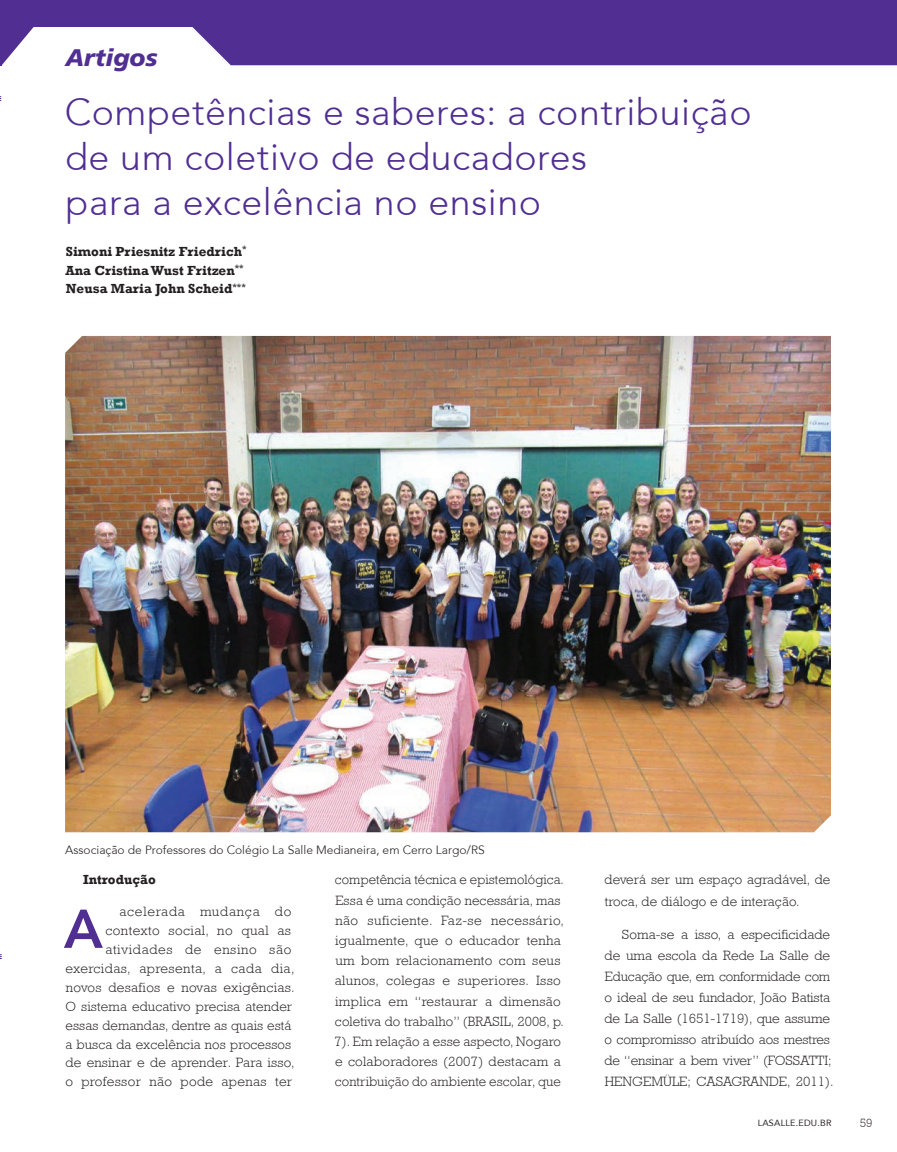
<style>
.page{position:relative;width:897px;height:1152px;background:#fff}
.page>*{position:absolute;margin:0;border:0;box-sizing:border-box;transform-origin:0 0}
.t1{font:800 54px "Avenir LT Std";color:#502e92}
.t2{font:300 37.5px/45px "Avenir 35";letter-spacing:.015em;color:#502e92}
.t3{font:italic 800 24px "Articulate";color:#502e92}
.t4{font:300 13.5px/20.2px "Rockwell";letter-spacing:.01em;color:#231f20}
.t5{font:700 13.5px/18.9px "Rockwell";color:#231f20}
.t6{font:300 12px "Avenir 35";color:#231f20}
.t7{font:300 12px "Rockwell";color:#231f20}
.t8{font:9px "Avenir 55 Roman";letter-spacing:.025em;color:#231f20}
</style>
<div class="page">
<svg style="left:0;top:96px;width:2px;height:863px"></svg>
<hr style="left:0;top:0;width:2px;height:66px;background:#502e92">
<svg style="left:2px;top:0;width:894px;height:65px;background:#66489f"></svg>
<img style="left:65px;top:336px;width:765px;height:496px">
<h3 class="t3" style="left:66px;top:43px;width:93px">Artigos</h3>
<h2 class="t2" style="left:65px;top:89px;width:688px">Competências e saberes: a contribuição de um coletivo de educadores<br>para a excelência no ensino</h2>
<p class="t5" style="left:65px;top:242px;width:183px">Simoni Priesnitz Friedrich<sup>*<br></sup>Ana Cristina Wust Fritzen<sup>**<br></sup>Neusa Maria John Scheid<sup>***</sup></p>
<p class="t6" style="left:65px;top:842px;width:421px">Associação de Professores do Colégio La Salle Medianeira, em Cerro Largo/RS</p>
<p class="t5" style="left:83px;top:870px;width:74px">Introdução</p>
<p class="t4" style="left:65px;top:902px;width:230px;line-height:18.9px;text-align:right">acelerada mudança do contexto social, no qual as atividades de ensino são exercidas, apresenta, a cada dia, novos desafios e novas exigências.<br>O sistema educativo precisa atender essas demandas, dentre as quais está a busca da excelência nos processos de ensinar e de aprender. Para isso, o professor não pode apenas ter</p>
<h1 class="t1" style="left:64px;top:897px;width:40px">A</h1>
<p class="t4" style="left:334px;top:869px;width:231px">competência técnica e epistemológica.<br>Essa é uma condição necessária, mas não suficiente. Faz-se necessário, igualmente, que o educador tenha um bom relacionamento com seus alunos, colegas e superiores. Isso implica em “restaurar a dimensão coletiva do trabalho” (BRASIL, 2008, p.<br>7). Em relação a esse aspecto, Nogaro e colaboradores (2007) destacam a contribuição do ambiente escolar, que</p>
<p class="t4" style="left:604px;top:869px;width:227px;line-height:21px">deverá ser um espaço agradável, de troca, de diálogo e de interação.</p>
<p class="t4" style="left:604px;top:924px;width:230px;line-height:21px;text-indent:17px">Soma-se a isso, a especificidade de uma escola da Rede La Salle de Educação que, em conformidade com o ideal de seu fundador, João Batista de La Salle (1651-1719), que assume o compromisso atribuído aos mestres de “ensinar a bem viver” (FOSSATTI; HENGEMÜLE; CASAGRANDE, 2011).</p>
<p class="t8" style="left:757px;top:1117px;width:75px">LASALLE.EDU.BR</p>
<p class="t7" style="left:859px;top:1116px;width:14px">59</p>
</div>
